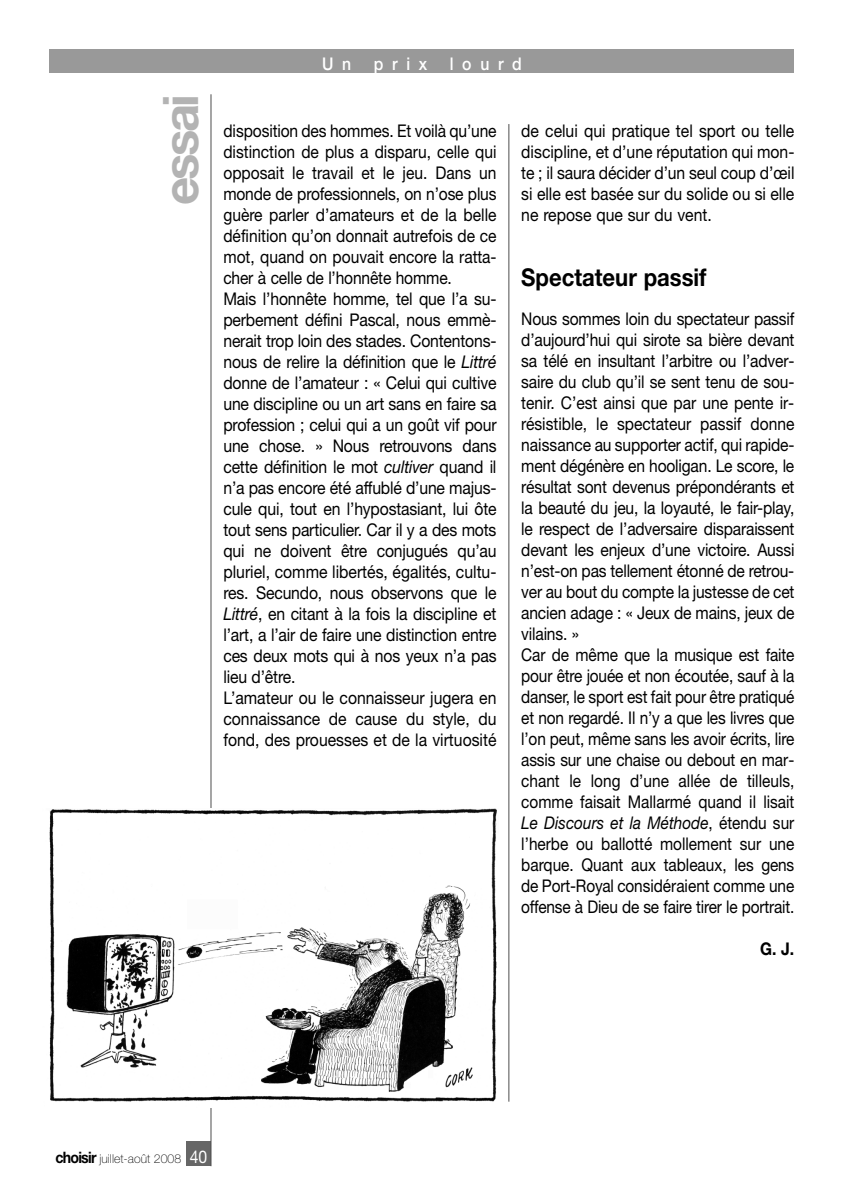
<style>
.page{position:relative;width:844px;height:1191px;background:#fff}
.page>*{position:absolute;margin:0;border:0;box-sizing:border-box;transform-origin:0 0}
.t1{font:700 49px "Helvetica Neue";letter-spacing:-.055em;color:#b3b3b3}
.t2{font:700 24.5px "Helvetica Neue";color:#000;scale:.9 1}
.t3{font:17.5px/21px "Helvetica Neue";letter-spacing:-.01em;color:#000;scale:.89 1}
.t4{font:17.5px/21px "Helvetica Neue";letter-spacing:-.01em;color:#000;text-align:justify;scale:.9 1}
.t5{font:500 17.5px "Helvetica Neue";letter-spacing:.555em;color:#fff;scale:.9 1}
.t6{font:700 17.5px "Helvetica Neue";color:#000;scale:.9 1}
.t7{font:17.5px "Helvetica Neue";color:#fff;scale:.9 1}
.t8{font:100 12.25px "Helvetica Neue";color:#000}
.s1{font-style:italic}
.s2{font-weight:700;font-size:15.75px}
</style>
<div class="page">
<div style="left:50px;top:50px;width:744px;height:23px;background:#999"></div>
<hr style="left:508px;top:124px;width:1px;height:977px;background:#4d4d4d">
<div style="left:186px;top:1141px;width:25px;height:25px;background:#666"></div>
<hr style="left:210px;top:94px;width:1px;height:1072px;background:#4d4d4d">
<img style="left:49px;top:808px;width:448px;height:299px">
<h1 class="t1" style="left:163px;top:205px;width:112px;rotate:-90deg">essai</h1>
<p class="t5" style="left:322px;top:57px;width:34px">U n</p>
<p class="t5" style="left:373px;top:57px;width:61px">prix</p>
<p class="t5" style="left:449px;top:57px;width:82px">lourd</p>
<p class="t3" style="left:223px;top:121px;width:308px">disposition des hommes. Et voilà qu’une distinction de plus a disparu, celle qui opposait le travail et le jeu. Dans un monde de professionnels, on n’ose plus guère parler d’amateurs et de la belle définition qu’on donnait autrefois de ce mot, quand on pouvait encore la ratta&shy;cher à celle de l’honnête homme.<br>Mais l’honnête homme, tel que l’a su&shy;perbement défini Pascal, nous emmè&shy;nerait trop loin des stades. Contentons&shy;nous de relire la définition que le <span class="s1">Littré </span>donne de l’amateur : « Celui qui cultive une discipline ou un art sans en faire sa profession ; celui qui a un goût vif pour une chose. » Nous retrouvons dans cette définition le mot <span class="s1">cultiver</span> quand il n’a pas encore été affublé d’une majus&shy;cule qui, tout en l’hypostasiant, lui ôte tout sens particulier. Car il y a des mots qui ne doivent être conjugués qu’au pluriel, comme libertés, égalités, cultu&shy;res. Secundo, nous observons que le <span class="s1">Littré</span>, en citant à la fois la discipline et l’art, a l’air de faire une distinction entre ces deux mots qui à nos yeux n’a pas lieu d’être.<br>L’amateur ou le connaisseur jugera en connaissance de cause du style, du fond, des prouesses et de la virtuosité</p>
<p class="t4" style="left:521px;top:121px;width:305px">de celui qui pratique tel sport ou telle discipline, et d’une réputation qui mon&shy;te ; il saura décider d’un seul coup d’œil si elle est basée sur du solide ou si elle ne repose que sur du vent.</p>
<h2 class="t2" style="left:521px;top:269px;width:207px">Spectateur passif</h2>
<p class="t3" style="left:521px;top:310px;width:308px">Nous sommes loin du spectateur passif d’aujourd’hui qui sirote sa bière devant sa télé en insultant l’arbitre ou l’adver&shy;saire du club qu’il se sent tenu de sou&shy;tenir. C’est ainsi que par une pente ir&shy;résistible, le spectateur passif donne naissance au supporter actif, qui rapide&shy;ment dégénère en hooligan. Le score, le résultat sont devenus prépondérants et la beauté du jeu, la loyauté, le fair-play, le respect de l’adversaire disparaissent devant les enjeux d’une victoire. Aussi n’est-on pas tellement étonné de retrou&shy;ver au bout du compte la justesse de cet ancien adage : « Jeux de mains, jeux de vilains. »<br>Car de même que la musique est faite pour être jouée et non écoutée, sauf à la danser, le sport est fait pour être pratiqué et non regardé. Il n’y a que les livres que l’on peut, même sans les avoir écrits, lire assis sur une chaise ou debout en mar&shy;chant le long d’une allée de tilleuls, comme faisait Mallarmé quand il lisait <span class="s1">Le Discours et la Méthode</span>, étendu sur l’herbe ou ballotté mollement sur une barque. Quant aux tableaux, les gens de Port-Royal considéraient comme une offense à Dieu de se faire tirer le portrait.</p>
<p class="t6" style="left:759px;top:942px;width:40px">G. J.</p>
<p class="t8" style="left:56px;top:1153px;width:127px"><span class="s2">choisir</span> juillet-août 2008</p>
<p class="t7" style="left:190px;top:1150px;width:21px">40</p>
</div>
